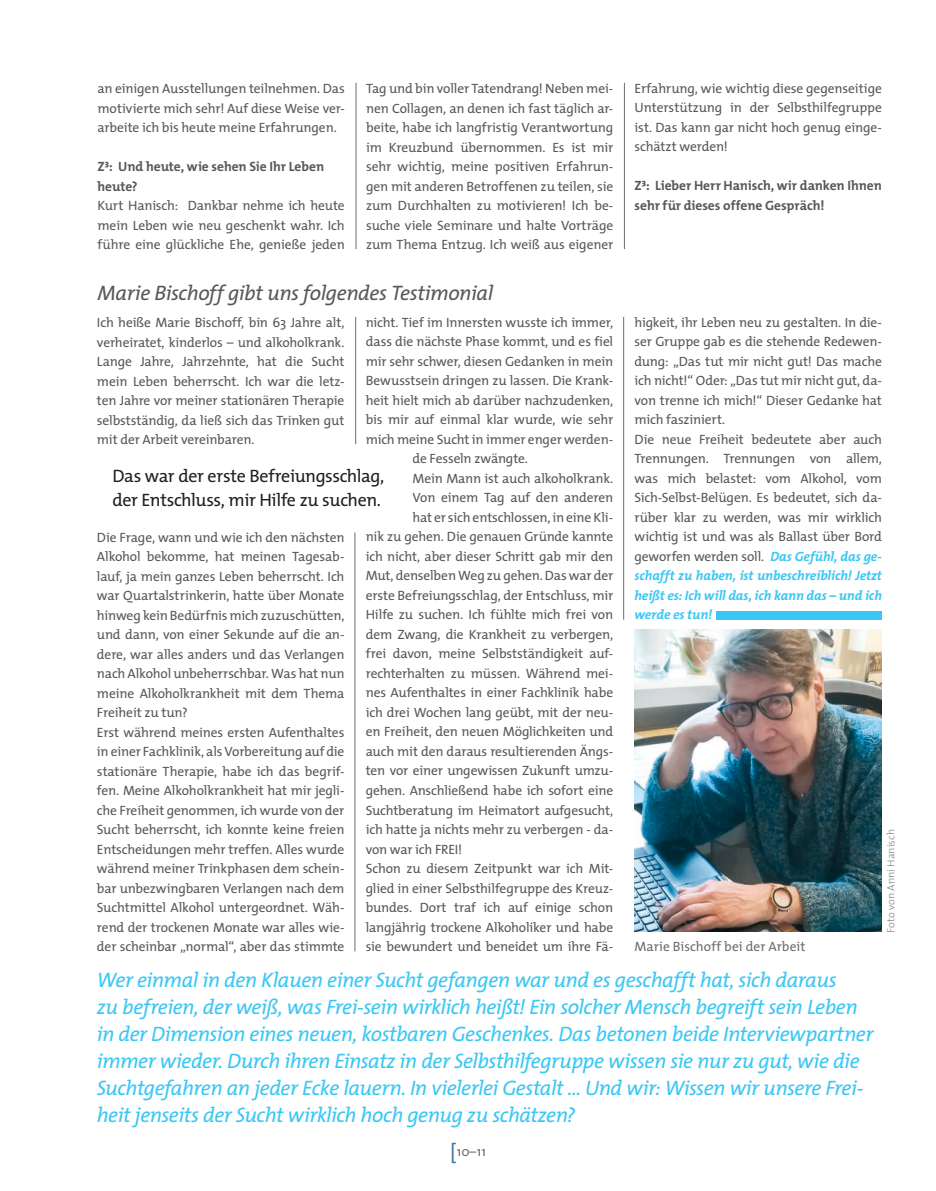
<style>
.page{position:relative;width:936px;height:1191px;background:#fff}
.page>*{position:absolute;margin:0;border:0;box-sizing:border-box;transform-origin:0 0}
.Interview_Fragen{font:italic 21px/27px "The Mix";letter-spacing:-.025em;color:#3bc7f4}
.Interview_Fragen-2{font:italic 21px "The Mix";letter-spacing:-.02em;color:#57585a}
.Interview_Fragen-3{font:18px "The Mix";letter-spacing:-.02em;color:#231f20}
.Interview_Fragen-4{font:13.5px/19.5px "The Mix";letter-spacing:-.01em;color:#57585a;text-align:justify}
.Interview_Fragen-5{font:700 13.5px/19.5px "The Mix";letter-spacing:-.005em;color:#57585a}
.Interview_Fragen-6{font:13.5px "The Mix";color:#6c6d70}
.Interview_Fragen-7{font:300 10.5px "The Mix";letter-spacing:.005em;color:#808285}
.s1{font-weight:700;font-style:italic;color:#3bc7f4}
.s2{font-size:21px;color:#3e7fa1}
</style>
<div class="page">
<img style="left:634px;top:629px;width:247px;height:302px">
<div style="left:716px;top:611px;width:165px;height:9px;background:#3bc7f4"></div>
<hr style="left:623px;top:317px;width:1px;height:303px;background:#6c6d70">
<hr style="left:354px;top:532px;width:1px;height:419px;background:#6c6d70">
<hr style="left:355px;top:317px;width:1px;height:127px;background:#6c6d70">
<hr style="left:624px;top:83px;width:1px;height:166px;background:#6c6d70">
<hr style="left:356px;top:83px;width:1px;height:166px;background:#6c6d70">
<p class="Interview_Fragen-4" style="left:97px;top:78px;width:249px">an einigen Ausstellungen teilnehmen. Das motivierte mich sehr! Auf diese Weise ver&shy;arbeite ich bis heute meine Erfahrungen.</p>
<p class="Interview_Fragen-5" style="left:97px;top:156px;width:228px">Z³: Und heute, wie sehen Sie Ihr Leben heute?</p>
<p class="Interview_Fragen-4" style="left:97px;top:195px;width:249px">Kurt Hanisch: Dankbar nehme ich heute mein Leben wie neu geschenkt wahr. Ich führe eine glückliche Ehe, genieße jeden</p>
<p class="Interview_Fragen-4" style="left:366px;top:78px;width:249px">Tag und bin voller Tatendrang! Neben mei&shy;nen Collagen, an denen ich fast täglich ar&shy;beite, habe ich langfristig Verantwortung im Kreuzbund übernommen. Es ist mir sehr wichtig, meine positiven Erfahrun&shy;gen mit anderen Betroffenen zu teilen, sie zum Durchhalten zu motivieren! Ich be&shy;suche viele Seminare und halte Vorträge zum Thema Entzug. Ich weiß aus eigener</p>
<p class="Interview_Fragen-4" style="left:634px;top:78px;width:249px">Erfahrung, wie wichtig diese gegenseitige Unterstützung in der Selbsthilfegruppe ist. Das kann gar nicht hoch genug einge&shy;schätzt werden!</p>
<p class="Interview_Fragen-5" style="left:634px;top:176px;width:249px">Z³: Lieber Herr Hanisch, wir danken Ihnen sehr für dieses offene Gespräch!</p>
<p class="Interview_Fragen-2" style="left:97px;top:276px;width:397px">Marie Bischoff gibt uns folgendes Testimonial</p>
<p class="Interview_Fragen-4" style="left:366px;top:312px;width:249px">nicht. Tief im Innersten wusste ich immer,</p>
<p class="Interview_Fragen-4" style="left:366px;top:332px;width:249px">dass die nächste Phase kommt, und es fiel</p>
<p class="Interview_Fragen-4" style="left:366px;top:351px;width:249px">mir sehr schwer, diesen Gedanken in mein</p>
<p class="Interview_Fragen-4" style="left:366px;top:371px;width:249px">Bewusstsein dringen zu lassen. Die Krank-</p>
<p class="Interview_Fragen-4" style="left:366px;top:390px;width:249px">heit hielt mich ab darüber nachzudenken,</p>
<p class="Interview_Fragen-4" style="left:366px;top:410px;width:249px">bis mir auf einmal klar wurde, wie sehr</p>
<p class="Interview_Fragen-4" style="left:366px;top:429px;width:249px">mich meine Sucht in immer enger werden-</p>
<p class="Interview_Fragen-4" style="left:412px;top:449px;width:117px">de Fesseln zwängte.</p>
<p class="Interview_Fragen-4" style="left:412px;top:468px;width:202px">Mein Mann ist auch alkoholkrank.</p>
<p class="Interview_Fragen-4" style="left:412px;top:488px;width:202px">Von einem Tag auf den anderen</p>
<p class="Interview_Fragen-4" style="left:412px;top:507px;width:202px">hat er sich entschlossen, in eine Kli-</p>
<p class="Interview_Fragen-4" style="left:366px;top:527px;width:249px">nik zu gehen. Die genauen Gründe kannte</p>
<p class="Interview_Fragen-4" style="left:366px;top:546px;width:249px">ich nicht, aber dieser Schritt gab mir den</p>
<p class="Interview_Fragen-4" style="left:366px;top:566px;width:249px">Mut, denselben Weg zu gehen. Das war der</p>
<p class="Interview_Fragen-4" style="left:366px;top:585px;width:249px">erste Befreiungsschlag, der Entschluss, mir</p>
<p class="Interview_Fragen-4" style="left:366px;top:605px;width:249px">Hilfe zu suchen. Ich fühlte mich frei von</p>
<p class="Interview_Fragen-4" style="left:366px;top:624px;width:249px">dem Zwang, die Krankheit zu verbergen,</p>
<p class="Interview_Fragen-4" style="left:366px;top:644px;width:249px">frei davon, meine Selbstständigkeit auf-</p>
<p class="Interview_Fragen-4" style="left:366px;top:663px;width:249px">rechterhalten zu müssen. Während mei-</p>
<p class="Interview_Fragen-4" style="left:366px;top:683px;width:249px">nes Aufenthaltes in einer Fachklinik habe</p>
<p class="Interview_Fragen-4" style="left:366px;top:702px;width:249px">ich drei Wochen lang geübt, mit der neu-</p>
<p class="Interview_Fragen-4" style="left:366px;top:721px;width:249px">en Freiheit, den neuen Möglichkeiten und</p>
<p class="Interview_Fragen-4" style="left:366px;top:741px;width:249px">auch mit den daraus resultierenden Ängs-</p>
<p class="Interview_Fragen-4" style="left:366px;top:760px;width:249px">ten vor einer ungewissen Zukunft umzu-</p>
<p class="Interview_Fragen-4" style="left:366px;top:780px;width:249px">gehen. Anschließend habe ich sofort eine</p>
<p class="Interview_Fragen-4" style="left:366px;top:799px;width:249px">Suchtberatung im Heimatort aufgesucht,</p>
<p class="Interview_Fragen-4" style="left:366px;top:819px;width:249px">ich hatte ja nichts mehr zu verbergen - da-</p>
<p class="Interview_Fragen-4" style="left:366px;top:838px;width:98px">von war ich FREI!</p>
<p class="Interview_Fragen-4" style="left:366px;top:858px;width:249px">Schon zu diesem Zeitpunkt war ich Mit&shy;glied in einer Selbsthilfegruppe des Kreuz&shy;bundes. Dort traf ich auf einige schon langjährig trockene Alkoholiker und habe sie bewundert und beneidet um ihre Fä-</p>
<p class="Interview_Fragen-4" style="left:97px;top:312px;width:249px">Ich heiße Marie Bischoff, bin 63 Jahre alt, verheiratet, kinderlos – und alkoholkrank.<br>Lange Jahre, Jahrzehnte, hat die Sucht mein Leben beherrscht. Ich war die letz&shy;ten Jahre vor meiner stationären Therapie selbstständig, da ließ sich das Trinken gut mit der Arbeit vereinbaren.</p>
<p class="Interview_Fragen-3" style="left:112px;top:461px;width:273px">Das war der erste Befreiungsschlag,</p>
<p class="Interview_Fragen-3" style="left:112px;top:485px;width:270px">der Entschluss, mir Hilfe zu suchen.</p>
<p class="Interview_Fragen-4" style="left:97px;top:527px;width:249px">Die Frage, wann und wie ich den nächsten Alkohol bekomme, hat meinen Tagesab&shy;lauf, ja mein ganzes Leben beherrscht. Ich war Quartalstrinkerin, hatte über Monate hinweg kein Bedürfnis mich zuzuschütten, und dann, von einer Sekunde auf die an&shy;dere, war alles anders und das Verlangen nach Alkohol unbeherrschbar. Was hat nun meine Alkoholkrankheit mit dem Thema Freiheit zu tun?</p>
<p class="Interview_Fragen-4" style="left:97px;top:722px;width:249px">Erst während meines ersten Aufenthaltes in einer Fachklinik, als Vorbereitung auf die stationäre Therapie, habe ich das begrif&shy;fen. Meine Alkoholkrankheit hat mir jegli&shy;che Freiheit genommen, ich wurde von der Sucht beherrscht, ich konnte keine freien Entscheidungen mehr treffen. Alles wurde während meiner Trinkphasen dem schein&shy;bar unbezwingbaren Verlangen nach dem Suchtmittel Alkohol untergeordnet. Wäh&shy;rend der trockenen Monate war alles wie&shy;der scheinbar „normal“, aber das stimmte</p>
<p class="Interview_Fragen-4" style="left:634px;top:312px;width:249px">higkeit, ihr Leben neu zu gestalten. In die&shy;ser Gruppe gab es die stehende Redewen&shy;dung: „Das tut mir nicht gut! Das mache ich nicht!“ Oder: „Das tut mir nicht gut, da&shy;von trenne ich mich!“ Dieser Gedanke hat mich fasziniert.</p>
<p class="Interview_Fragen-4" style="left:634px;top:429px;width:249px">Die neue Freiheit bedeutete aber auch Trennungen. Trennungen von allem, was mich belastet: vom Alkohol, vom Sich-Selbst-Belügen. Es bedeutet, sich da&shy;rüber klar zu werden, was mir wirklich wichtig ist und was als Ballast über Bord geworfen werden soll. <span class="s1">Das Gefühl, das ge&shy;schafft zu haben, ist unbeschreiblich! Jetzt heißt es: Ich will das, ich kann das – und ich werde es tun!</span></p>
<p class="Interview_Fragen-6" style="left:634px;top:935px;width:173px">Marie Bischoff bei der Arbeit</p>
<p class="Interview_Fragen-7" style="left:882px;top:933px;width:105px;rotate:-90deg">Foto von Anni Hanisch</p>
<p class="Interview_Fragen" style="left:97px;top:965px;width:778px">Wer einmal in den Klauen einer Sucht gefangen war und es geschafft hat, sich daraus<br>zu befreien, der weiß, was Frei-sein wirklich heißt! Ein solcher Mensch begreift sein Leben in der Dimension eines neuen, kostbaren Geschenkes. Das betonen beide Interviewpartner immer wieder. Durch ihren Einsatz in der Selbsthilfegruppe wissen sie nur zu gut, wie die Suchtgefahren an jeder Ecke lauern. In vielerlei Gestalt ... Und wir: Wissen wir unsere Frei&shy;heit jenseits der Sucht wirklich hoch genug zu schätzen?</p>
<p class="Interview_Fragen-6" style="left:450px;top:1140px;width:37px"><span class="s2">[</span>10–11</p>
</div>
